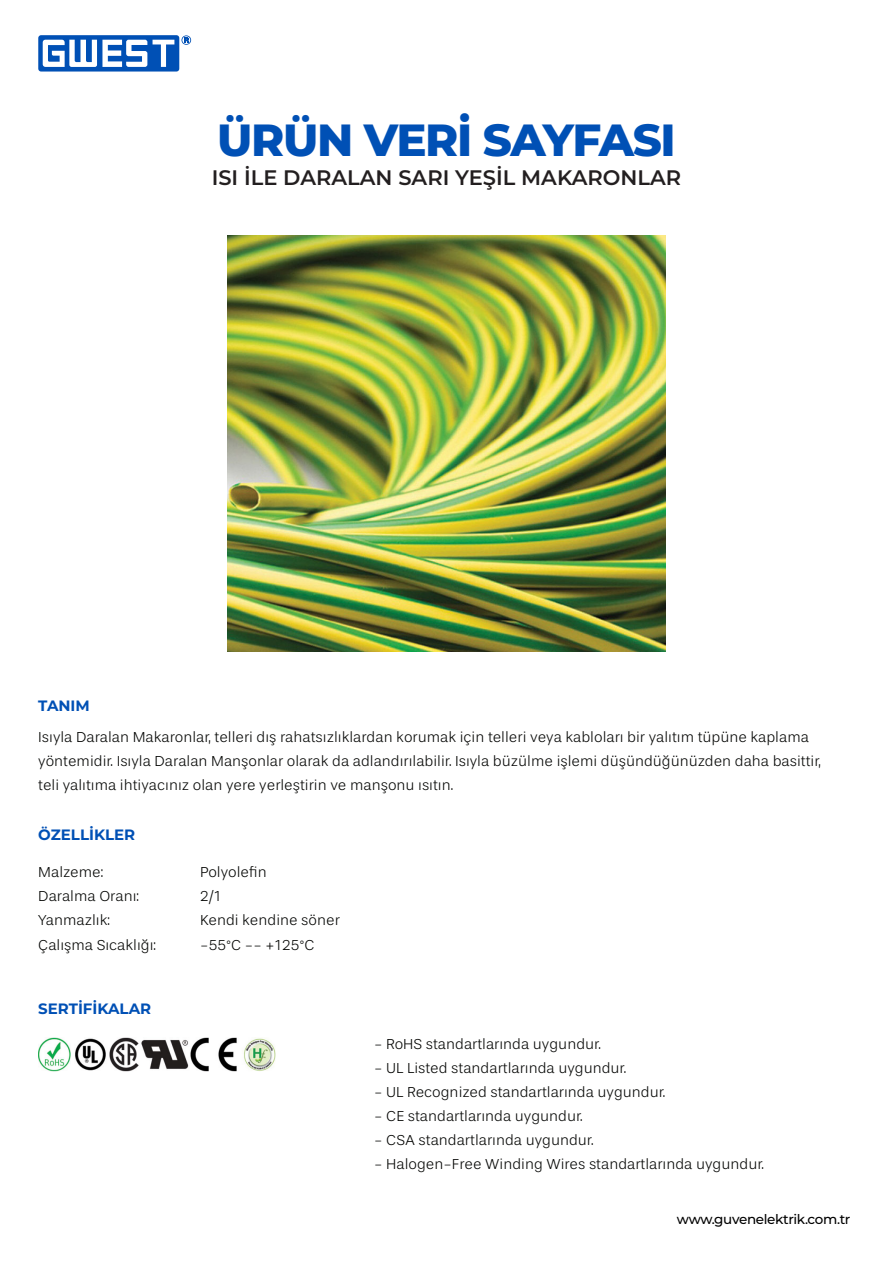
<style>
.page{position:relative;width:893px;height:1263px;background:#fff}
.page>*{position:absolute;margin:0;border:0;box-sizing:border-box;transform-origin:0 0}
.Category_3_Description{font:800 45px "Montserrat";letter-spacing:-.03em;color:#0050b5}
.Category_3_Description-2{font:600 21px "Montserrat";color:#231f20}
.t1{font:300 15px/24px "Stevie Sans";color:#040503}
.t2{font:700 15px "Montserrat";color:#0050b5}
.t3{font:500 13.5px "Montserrat";letter-spacing:-.025em;color:#000}
</style>
<div class="page">
<div style="left:38px;top:35px;width:141px;height:36px;background:#0050b5;border-radius:3px"></div>
<svg style="left:43px;top:40px;width:104px;height:27px"></svg>
<svg style="left:153px;top:40px;width:21px;height:27px"></svg>
<svg style="left:181px;top:35px;width:10px;height:10px"></svg>
<img style="left:38px;top:1037px;width:237px;height:34px">
<img style="left:227px;top:236px;width:439px;height:415px">
<p class="Category_3_Description" style="left:217px;top:107px;width:460px">ÜRÜN VERİ SAYFASI</p>
<p class="Category_3_Description-2" style="left:212px;top:162px;width:471px">ISI İLE DARALAN SARI YEŞİL MAKARONLAR</p>
<p class="t2" style="left:38px;top:695px;width:53px">TANIM</p>
<p class="t1" style="left:38px;top:725px;width:784px">Isıyla Daralan Makaronlar, telleri dış rahatsızlıklardan korumak için telleri veya kabloları bir yalıtım tüpüne kaplama yöntemidir. Isıyla Daralan Manşonlar olarak da adlandırılabilir. Isıyla büzülme işlemi düşündüğünüzden daha basittir,</p>
<p class="t1" style="left:38px;top:773px;width:416px">teli yalıtıma ihtiyacınız olan yere yerleştirin ve manşonu ısıtın.</p>
<p class="t2" style="left:38px;top:823px;width:98px">ÖZELLİKLER</p>
<p class="t1" style="left:38px;top:860px;width:66px">Malzeme:</p>
<p class="t1" style="left:200px;top:860px;width:68px">Polyolefin</p>
<p class="t1" style="left:38px;top:884px;width:102px">Daralma Oranı:</p>
<p class="t1" style="left:200px;top:884px;width:23px">2/1</p>
<p class="t1" style="left:38px;top:908px;width:73px">Yanmazlık:</p>
<p class="t1" style="left:200px;top:908px;width:141px">Kendi kendine söner</p>
<p class="t1" style="left:38px;top:932px;width:119px">Çalışma Sıcaklığı:</p>
<p class="t1" style="left:200px;top:932px;width:116px">-55°C -- +125°C</p>
<p class="t2" style="left:38px;top:998px;width:114px">SERTİFİKALAR</p>
<p class="t1" style="left:374px;top:1032px;width:228px">- RoHS standartlarında uygundur.</p>
<p class="t1" style="left:374px;top:1056px;width:253px">- UL Listed standartlarında uygundur.</p>
<p class="t1" style="left:374px;top:1080px;width:293px">- UL Recognized standartlarında uygundur.</p>
<p class="t1" style="left:374px;top:1104px;width:210px">- CE standartlarında uygundur.</p>
<p class="t1" style="left:374px;top:1128px;width:221px">- CSA standartlarında uygundur.</p>
<p class="t1" style="left:374px;top:1152px;width:391px">- Halogen-Free Winding Wires standartlarında uygundur.</p>
<p class="t3" style="left:677px;top:1209px;width:175px">www.guvenelektrik.com.tr</p>
</div>
